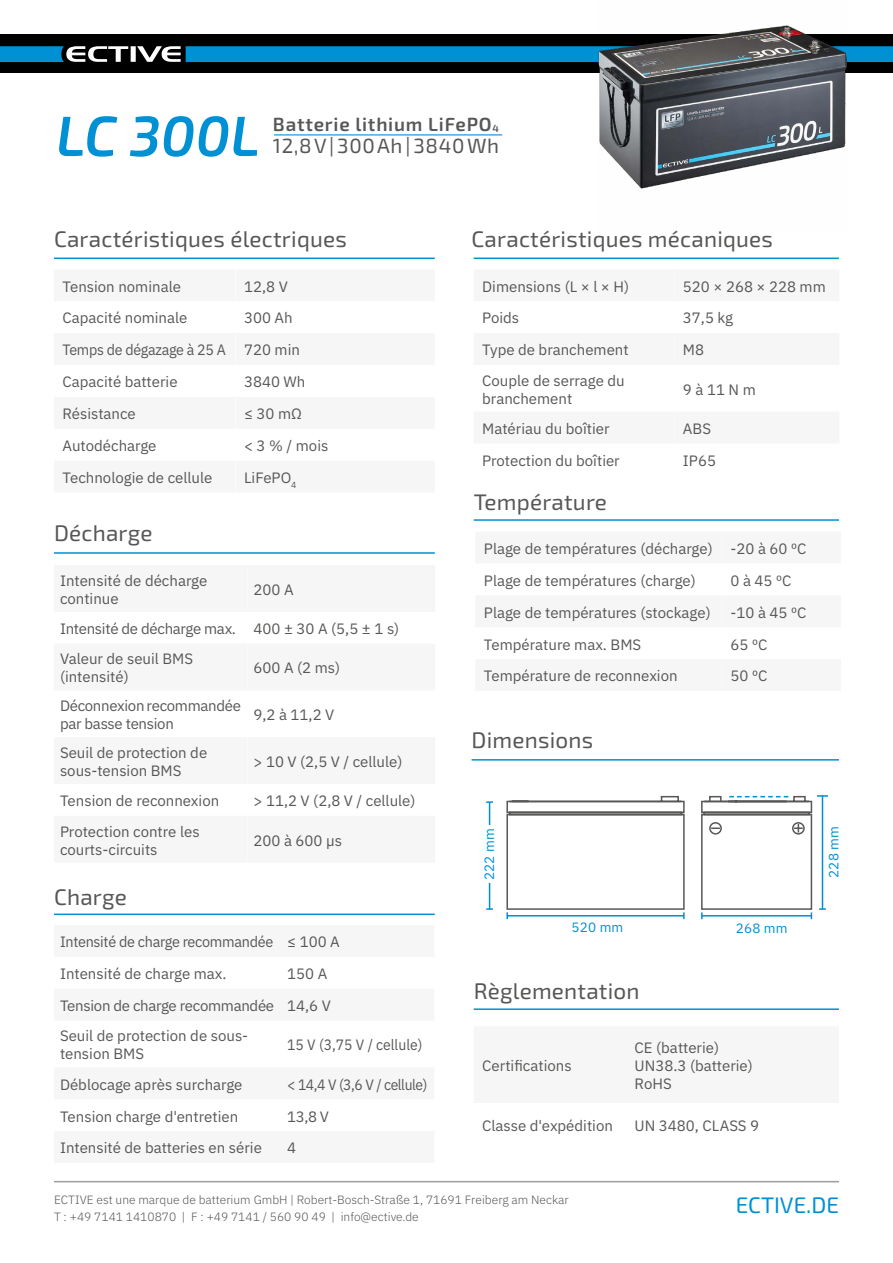
<style>
.page{position:relative;width:893px;height:1263px;background:#fff}
.page>*{position:absolute;margin:0;border:0;box-sizing:border-box;transform-origin:0 0}
.t1{font:italic 600 56.7px "Exo 2";color:#0090d4}
.t2{font:22.5px "Exo 2";letter-spacing:.01em;color:#575756}
.t3{font:22.5px "Exo 2";color:#0090d4}
.t4{font:20.55px "Exo 2";letter-spacing:.03em;color:#575756}
.t5{font:600 19.05px "Exo 2";letter-spacing:.04em;color:#575756}
.t6{font:15px/32px "IBM Plex Sans";color:#575756}
.t7{font:15px/32px "IBM Plex Sans";letter-spacing:-.02em;color:#575756;scale:.96 1}
.t8{font:15px/30.3px "IBM Plex Sans";letter-spacing:-.02em;color:#575756}
.t9{font:15px/32px "IBM Plex Sans";letter-spacing:-.03em;color:#575756;scale:.93 1}
.t10{font:15px "IBM Plex Sans";color:#575756;scale:.93 1}
.t11{font:13.5px "IBM Plex Sans";letter-spacing:.01em;color:#0090d4}
.t12{font:300 12px/16.5px "IBM Plex Sans";color:#575756}
.s1{font-size:10.35px}
</style>
<div class="page">
<div style="left:0;top:35px;width:893px;height:38px;background:#000"></div>
<svg style="left:0;top:46px;width:181px;height:16px"></svg>
<div style="left:186px;top:46px;width:707px;height:16px;background:#0090d4"></div>
<hr style="left:54px;top:1181px;width:785px;height:1px;background:#9d9d9c">
<hr style="left:54px;top:258px;width:381px;height:1px;background:#0090d4">
<hr style="left:54px;top:552px;width:381px;height:2px;background:#0090d4">
<hr style="left:472px;top:759px;width:367px;height:2px;background:#0090d4">
<hr style="left:54px;top:913px;width:381px;height:2px;background:#0090d4">
<hr style="left:474px;top:519px;width:365px;height:2px;background:#0090d4">
<hr style="left:474px;top:258px;width:365px;height:1px;background:#0090d4">
<hr style="left:474px;top:1008px;width:365px;height:2px;background:#0090d4">
<hr style="left:274px;top:134px;width:228px;height:1px;background:#0090d4">
<svg style="left:506px;top:795px;width:179px;height:124px"></svg>
<svg style="left:701px;top:795px;width:127px;height:124px"></svg>
<hr style="left:489px;top:802px;width:1px;height:107px;background:#008fd1">
<svg style="left:486px;top:801px;width:7px;height:2px"></svg>
<svg style="left:486px;top:908px;width:7px;height:2px"></svg>
<div style="left:484px;top:825px;width:17px;height:58px;background:#fff"></div>
<div style="left:709px;top:796px;width:13px;height:6px;border:2px solid #575756"></div>
<img style="left:598px;top:25px;width:249px;height:164px">
<h1 class="t1" style="left:56px;top:102px;width:205px">LC 300L</h1>
<p class="t5" style="left:273px;top:113px;width:227px">Batterie lithium LiFePO<span class="s1">4</span></p>
<h3 class="t4" style="left:273px;top:134px;width:228px">12,8 V | 300 Ah | 3840 Wh</h3>
<h2 class="t2" style="left:54px;top:226px;width:294px">Caractéristiques électriques</h2>
<h2 class="t2" style="left:472px;top:226px;width:303px">Caractéristiques mécaniques</h2>
<p class="t6" style="left:63px;top:269px;width:165px">Tension nominale<br>Capacité nominale<br>Temps de dégazage à 25 A<br>Capacité batterie<br>Résistance<br>Autodécharge<br>Technologie de cellule</p>
<p class="t6" style="left:482px;top:269px;width:148px">Dimensions (L × l × H)<br>Poids<br>Type de branchement</p>
<p class="t6" style="left:244px;top:269px;width:86px">12,8 V<br>300 Ah<br>720 min<br>3840 Wh<br>≤ 30 mΩ<br>&lt; 3 % / mois<br>LiFePO<sub>4</sub></p>
<p class="t6" style="left:683px;top:269px;width:144px">520 × 268 × 228 mm<br>37,5 kg<br>M8</p>
<p class="t6" style="left:482px;top:370px;width:144px;line-height:18px">Couple de serrage du branchement</p>
<p class="t6" style="left:482px;top:411px;width:139px">Matériau du boîtier<br>Protection du boîtier</p>
<p class="t6" style="left:683px;top:372px;width:74px">9 à 11 N m</p>
<p class="t6" style="left:683px;top:411px;width:35px">ABS<br>IP65</p>
<h2 class="t2" style="left:54px;top:520px;width:100px">Décharge</h2>
<p class="t6" style="left:60px;top:570px;width:149px;line-height:18px">Intensité de décharge continue</p>
<p class="t8" style="left:60px;top:612px;width:178px">Intensité de décharge max.<br>Valeur de seuil BMS</p>
<p class="t8" style="left:60px;top:661px;width:183px;line-height:28.8px">(intensité)<br>Déconnexion recommandée</p>
<p class="t6" style="left:60px;top:708px;width:149px;line-height:28.8px">par basse tension<br>Seuil de protection de</p>
<p class="t6" style="left:60px;top:754px;width:161px;line-height:30.3px">sous-tension BMS<br>Tension de reconnexion<br>Protection contre les</p>
<p class="t6" style="left:60px;top:832px;width:99px">courts-circuits</p>
<h2 class="t2" style="left:54px;top:884px;width:74px">Charge</h2>
<p class="t6" style="left:253px;top:572px;width:42px">200 A</p>
<p class="t6" style="left:253px;top:611px;width:147px">400 ± 30 A (5,5 ± 1 s)</p>
<p class="t6" style="left:253px;top:651px;width:88px">600 A (2 ms)</p>
<p class="t6" style="left:253px;top:698px;width:82px">9,2 à 11,2 V</p>
<p class="t6" style="left:253px;top:744px;width:150px">&gt; 10 V (2,5 V / cellule)</p>
<p class="t6" style="left:253px;top:784px;width:164px">&gt; 11,2 V (2,8 V / cellule)</p>
<p class="t6" style="left:253px;top:823px;width:90px">200 à 600 μs</p>
<p class="t7" style="left:60px;top:925px;width:225px">Intensité de charge recommandée<br>Intensité de charge max.<br>Tension de charge recommandée</p>
<p class="t6" style="left:60px;top:1026px;width:190px;line-height:18px">Seuil de protection de sous&shy;tension BMS</p>
<p class="t6" style="left:60px;top:1067px;width:203px">Déblocage après surcharge<br>Tension charge d'entretien<br>Intensité de batteries en série</p>
<p class="t6" style="left:287px;top:925px;width:54px">≤ 100 A<br>150 A<br>14,6 V</p>
<p class="t10" style="left:287px;top:1033px;width:147px">15 V (3,75 V / cellule)</p>
<p class="t9" style="left:287px;top:1067px;width:152px">&lt; 14,4 V (3,6 V / cellule)<br>13,8 V<br>4</p>
<h2 class="t2" style="left:474px;top:488px;width:135px">Température</h2>
<p class="t6" style="left:484px;top:531px;width:230px">Plage de températures (décharge)<br>Plage de températures (charge)<br>Plage de températures (stockage)<br>Température max. BMS<br>Température de reconnexion</p>
<h2 class="t2" style="left:472px;top:727px;width:123px">Dimensions</h2>
<p class="t6" style="left:730px;top:531px;width:77px">-20 à 60 ºC<br>0 à 45 ºC -10 à 45 ºC<br>65 ºC<br>50 ºC</p>
<p class="t11" style="left:479px;top:880px;width:53px;rotate:-90deg">222 mm</p>
<p class="t11" style="left:572px;top:917px;width:53px">520 mm</p>
<h2 class="t2" style="left:474px;top:978px;width:167px">Règlementation</h2>
<p class="t11" style="left:736px;top:917px;width:53px">268 mm</p>
<p class="t6" style="left:482px;top:1048px;width:91px">Certifications</p>
<p class="t6" style="left:635px;top:1037px;width:120px;line-height:18px">CE (batterie)<br>UN38.3 (batterie)<br>RoHS</p>
<p class="t6" style="left:482px;top:1108px;width:132px">Classe d'expédition</p>
<p class="t6" style="left:635px;top:1108px;width:126px">UN 3480, CLASS 9</p>
<p class="t11" style="left:823px;top:878px;width:53px;rotate:-90deg">228 mm</p>
<p class="t12" style="left:54px;top:1191px;width:516px">ECTIVE est une marque de batterium GmbH | Robert-Bosch-Straße 1, 71691 Freiberg am Neckar<br>T : +49 7141 1410870 | F : +49 7141 / 560 90 49 | info@ective.de</p>
<h2 class="t3" style="left:736px;top:1192px;width:105px">ECTIVE.DE</h2>
</div>
